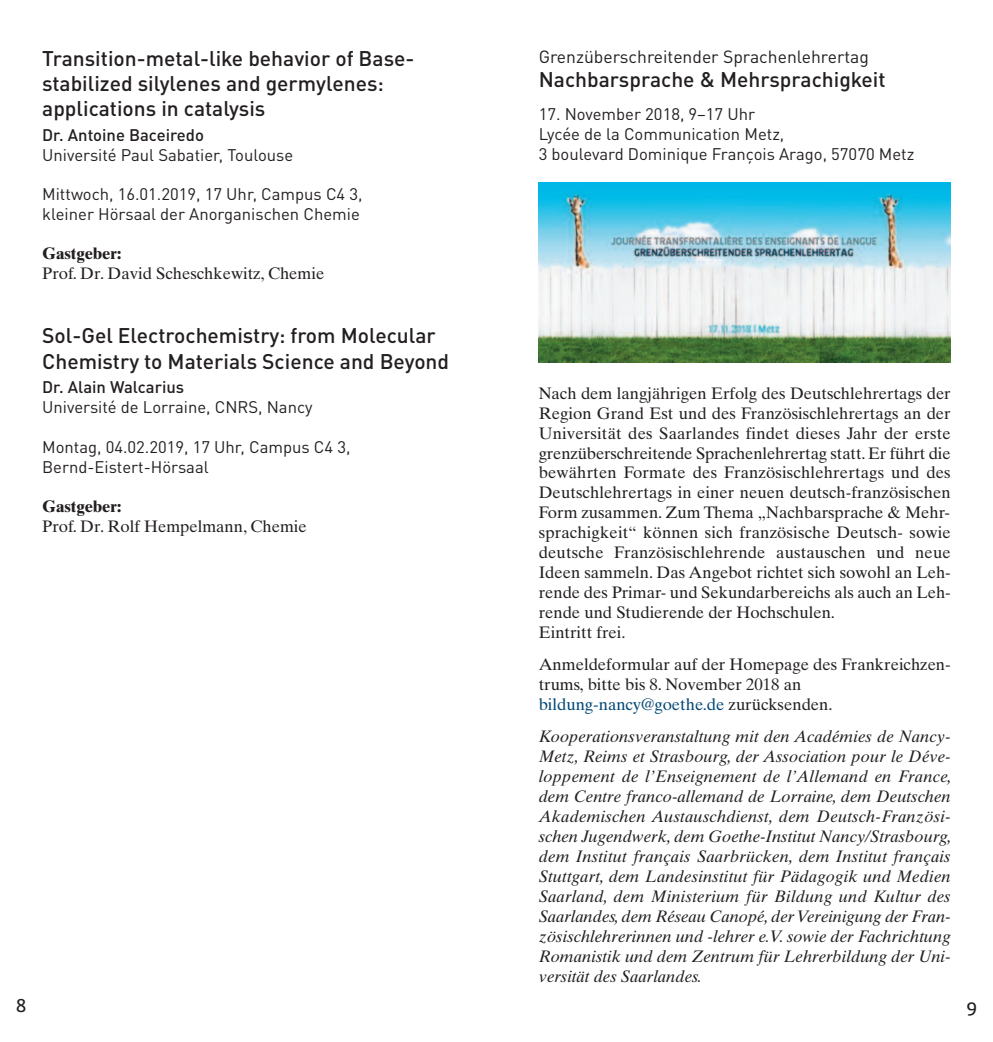
<style>
.page{position:relative;width:993px;height:1042px;background:#fff}
.page>*{position:absolute;margin:0;border:0;box-sizing:border-box;transform-origin:0 0}
.t1{font:500 21px/25.2px "DIN Offc";color:#231f20}
.t2{font:21px "Graublau Sans";color:#231f20}
.t3{font:17.5px "DIN Offc";color:#231f20}
.t4{font:16.62px/19.9px "Times Ten LT";color:#231f20}
.t5{font:italic 16.62px/19.9px "Times Ten LT";color:#231f20;text-align:justify}
.t6{font:16.62px/19.9px "DIN Offc";color:#231f20}
.t7{font:500 16.62px "DIN Offc";color:#231f20}
.t8{font:700 16.62px "Times Ten LT";color:#231f20}
.s1{color:#004876}
</style>
<div class="page">
<img style="left:538px;top:182px;width:412px;height:181px">
<p class="t1" style="left:42px;top:45px;width:373px">Transition-metal-like behavior of Base&shy;stabilized silylenes and germylenes: applications in catalysis</p>
<p class="t7" style="left:42px;top:124px;width:163px">Dr. Antoine Baceiredo</p>
<p class="t6" style="left:42px;top:144px;width:252px">Université Paul Sabatier, Toulouse</p>
<p class="t6" style="left:42px;top:184px;width:322px">Mittwoch, 16.01.2019, 17 Uhr, Campus C4 3, kleiner Hörsaal der Anorganischen Chemie</p>
<p class="t8" style="left:42px;top:248px;width:80px">Gastgeber:</p>
<p class="t4" style="left:42px;top:265px;width:283px">Prof. Dr. David Scheschkewitz, Chemie</p>
<p class="t1" style="left:42px;top:323px;width:408px">Sol-Gel Electrochemistry: from Molecular<br>Chemistry to Materials Science and Beyond</p>
<p class="t7" style="left:42px;top:376px;width:143px">Dr. Alain Walcarius</p>
<p class="t6" style="left:42px;top:397px;width:272px">Université de Lorraine, CNRS, Nancy</p>
<p class="t6" style="left:42px;top:437px;width:309px">Montag, 04.02.2019, 17 Uhr, Campus C4 3,<br>Bernd-Eistert-Hörsaal</p>
<p class="t8" style="left:42px;top:500px;width:80px">Gastgeber:</p>
<p class="t4" style="left:42px;top:518px;width:266px">Prof. Dr. Rolf Hempelmann, Chemie</p>
<p class="t3" style="left:538px;top:46px;width:331px">Grenzüberschreitender Sprachenlehrertag</p>
<p class="t1" style="left:538px;top:66px;width:348px">Nachbarsprache &amp; Mehrsprachigkeit</p>
<p class="t6" style="left:538px;top:104px;width:377px">17. November 2018, 9–17 Uhr<br>Lycée de la Communication Metz,<br>3 boulevard Dominique François Arago, 57070 Metz</p>
<p class="t4" style="left:538px;top:385px;width:413px">Nach dem langjährigen Erfolg des Deutschlehrertags der Region Grand Est und des Französischlehrertags an der Universität des Saarlandes findet dieses Jahr der erste grenzüberschreitende Sprachenlehrertag statt. Er führt die bewährten Formate des Französischlehrertags und des Deutschlehrertags in einer neuen deutsch-französischen Form zusammen. Zum Thema „Nachbarsprache &amp; Mehr&shy;sprachigkeit“ können sich französische Deutsch- sowie deutsche Französischlehrende austauschen und neue Ideen sammeln. Das Angebot richtet sich sowohl an Leh&shy;rende des Primar- und Sekundarbereichs als auch an Leh&shy;rende und Studierende der Hochschulen.<br>Eintritt frei.</p>
<p class="t4" style="left:538px;top:656px;width:413px">Anmeldeformular auf der Homepage des Frankreichzen&shy;trums, bitte bis 8. November 2018 an <span class="s1">bildung-nancy@goethe.de</span> zurücksenden.</p>
<p class="t5" style="left:538px;top:728px;width:414px">Kooperationsveranstaltung mit den Académies de Nancy-Metz, Reims et Strasbourg, der Association pour le Déve&shy;loppement de l’Enseignement de l’Allemand en France, dem Centre franco-allemand de Lorraine, dem Deutschen Akademischen Austauschdienst, dem Deutsch-Französi&shy;schen Jugendwerk, dem Goethe-Institut Nancy/Strasbourg, dem Institut français Saarbrücken, dem Institut français Stuttgart, dem Landesinstitut für Pädagogik und Medien Saarland, dem Ministerium für Bildung und Kultur des Saarlandes, dem Réseau Canopé, der Vereinigung der Fran&shy;zösischlehrerinnen und -lehrer e.V. sowie der Fachrichtung Romanistik und dem Zentrum für Lehrerbildung der Uni&shy;versität des Saarlandes.</p>
<p class="t2" style="left:16px;top:999px;width:12px">8</p>
<p class="t2" style="left:965px;top:999px;width:13px">9</p>
</div>
